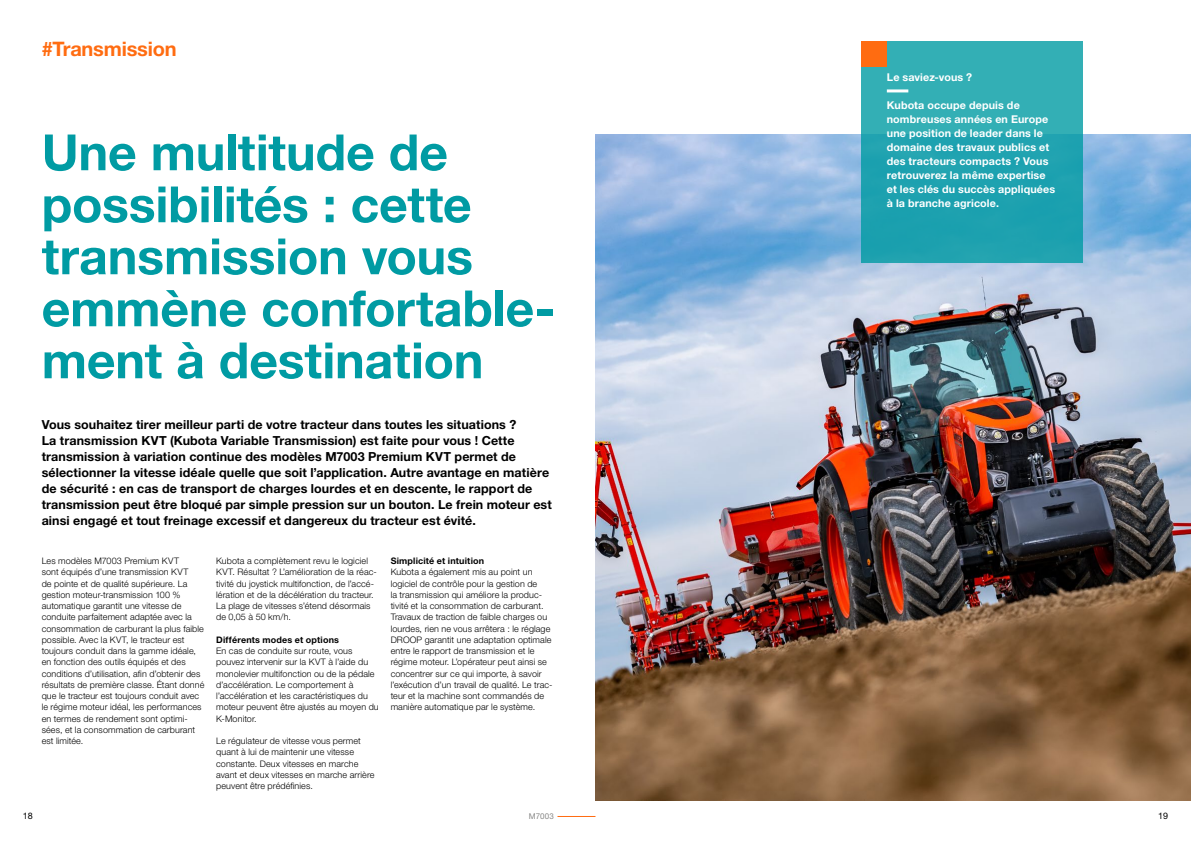
<style>
.page{position:relative;width:1191px;height:842px;background:#fff}
.page>*{position:absolute;margin:0;border:0;box-sizing:border-box;transform-origin:0 0}
.t1{font:700 50px/52px "Helvetica Neue LT Std";letter-spacing:-.005em;color:#009ba3}
.t2{font:700 20px "Helvetica Neue LT Std";letter-spacing:-.01em;color:#ff6c11}
.t3{font:700 12.5px/16px "Helvetica Neue LT Std";letter-spacing:.005em;color:#000}
.t4{font:700 10.8px/14px "Helvetica Neue LT Std";letter-spacing:.01em;color:#fff}
.t5{font:300 9px/11.2px "Helvetica Neue LT Std";letter-spacing:.01em;color:#000}
.t6{font:700 9px "Helvetica Neue LT Std";letter-spacing:.02em;color:#000}
.t7{font:9px "Helvetica Neue LT Std";color:#000}
.t8{font:8px "Helvetica Neue LT Std";letter-spacing:.01em;color:#878786}
</style>
<div class="page">
<img style="left:595px;top:135px;width:596px;height:665px">
<div style="left:861px;top:42px;width:221px;height:221px;background:linear-gradient(to right,#26a7b2,#27a7b2)"></div>
<div style="left:861px;top:42px;width:26px;height:25px;background:#ff6c11"></div>
<hr style="left:887px;top:89px;width:21px;height:3px;background:#fff">
<hr style="left:557px;top:816px;width:38px;height:1px;background:#ff6c11">
<h2 class="t2" style="left:42px;top:36px;width:136px">#Transmission</h2>
<h1 class="t1" style="left:42px;top:125px;width:514px">Une multitude de possibilités : cette transmission vous emmène confortable&shy;ment à destination</h1>
<p class="t3" style="left:42px;top:416px;width:511px">Vous souhaitez tirer meilleur parti de votre tracteur dans toutes les situations ?<br>La transmission KVT (Kubota Variable Transmission) est faite pour vous ! Cette transmission à variation continue des modèles M7003 Premium KVT permet de sélectionner la vitesse idéale quelle que soit l’application. Autre avantage en matière de sécurité : en cas de transport de charges lourdes et en descente, le rapport de transmission peut être bloqué par simple pression sur un bouton. Le frein moteur est ainsi engagé et tout freinage excessif et dangereux du tracteur est évité.</p>
<p class="t6" style="left:391px;top:555px;width:95px">Simplicité et intuition</p>
<p class="t5" style="left:391px;top:566px;width:163px">Kubota a également mis au point un logiciel de contrôle pour la gestion de<br>la transmission qui améliore la produc&shy;tivité et la consommation de carburant.<br>Travaux de traction de faible charges ou lourdes, rien ne vous arrêtera : le réglage DROOP garantit une adaptation optimale entre le rapport de transmission et le régime moteur. L’opérateur peut ainsi se concentrer sur ce qui importe, à savoir l’exécution d’un travail de qualité. Le trac&shy;teur et la machine sont commandés de manière automatique par le système.</p>
<p class="t5" style="left:42px;top:555px;width:164px">Les modèles M7003 Premium KVT<br>sont équipés d’une transmission KVT<br>de pointe et de qualité supérieure. La gestion moteur-transmission 100 % automatique garantit une vitesse de conduite parfaitement adaptée avec la consommation de carburant la plus faible possible. Avec la KVT, le tracteur est toujours conduit dans la gamme idéale, en fonction des outils équipés et des conditions d’utilisation, afin d’obtenir des résultats de première classe. Étant donné que le tracteur est toujours conduit avec le régime moteur idéal, les performances en termes de rendement sont optimi&shy;sées, et la consommation de carburant est limitée.</p>
<p class="t5" style="left:216px;top:555px;width:162px">Kubota a complètement revu le logiciel KVT. Résultat ? L’amélioration de la réac&shy;tivité du joystick multifonction, de l’accé&shy;lération et de la décélération du tracteur.<br>La plage de vitesses s’étend désormais de 0,05 à 50 km/h.</p>
<p class="t6" style="left:216px;top:634px;width:124px">Différents modes et options</p>
<p class="t5" style="left:216px;top:645px;width:164px">En cas de conduite sur route, vous pouvez intervenir sur la KVT à l’aide du monolevier multifonction ou de la pédale d’accélération. Le comportement à l’accélération et les caractéristiques du moteur peuvent être ajustés au moyen du K-Monitor.</p>
<p class="t5" style="left:216px;top:735px;width:160px">Le régulateur de vitesse vous permet quant à lui de maintenir une vitesse constante. Deux vitesses en marche avant et deux vitesses en marche arrière peuvent être prédéfinies.</p>
<p class="t4" style="left:887px;top:69px;width:87px">Le saviez-vous ?</p>
<p class="t4" style="left:887px;top:97px;width:170px">Kubota occupe depuis de nombreuses années en Europe une position de leader dans le domaine des travaux publics et des tracteurs compacts ? Vous retrouverez la même expertise et les clés du succès appliquées à la branche agricole.</p>
<p class="t7" style="left:23px;top:811px;width:12px">18</p>
<p class="t8" style="left:529px;top:812px;width:27px">M7003</p>
<p class="t7" style="left:1158px;top:811px;width:12px">19</p>
</div>
